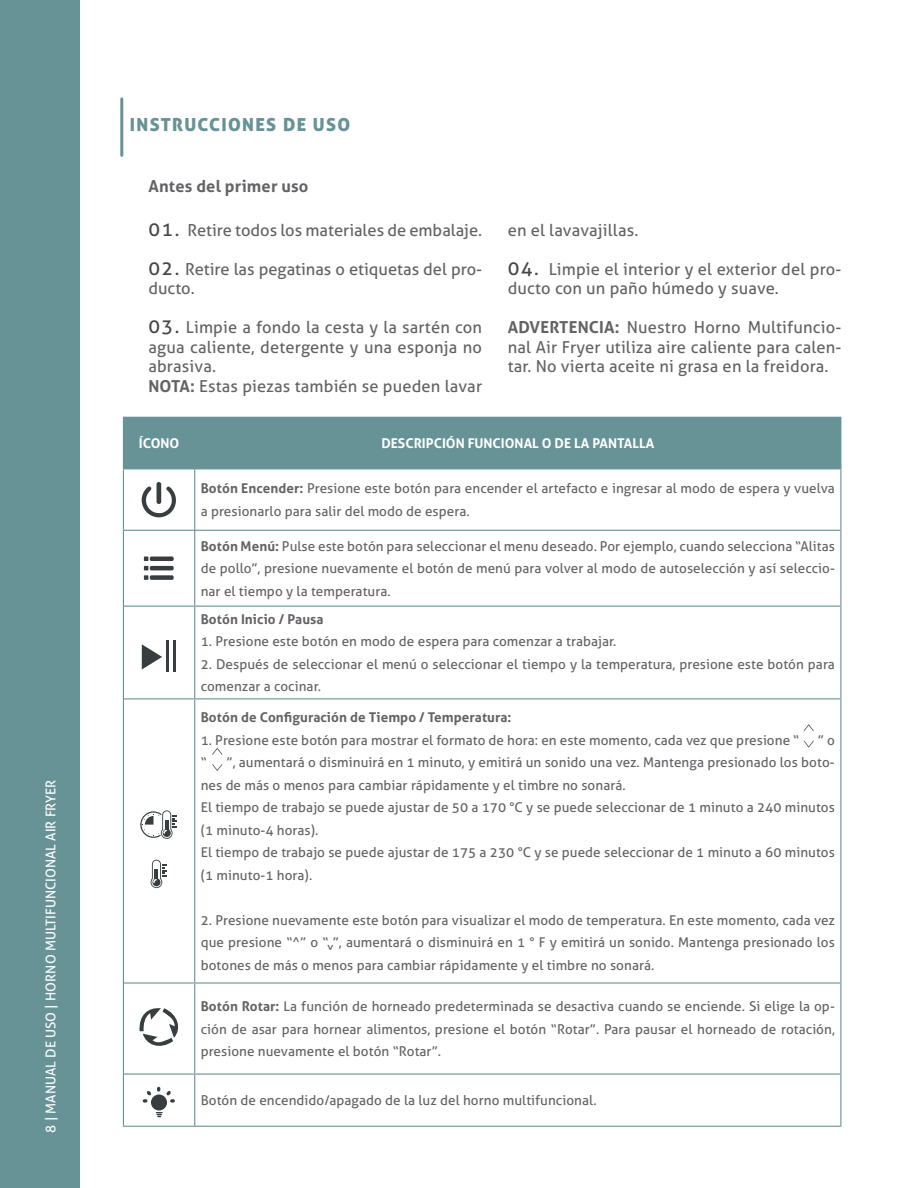
<style>
.page{position:relative;width:918px;height:1188px;background:#fff}
.page>*{position:absolute;margin:0;border:0;box-sizing:border-box;transform-origin:0 0}
.t1{font:18px "Aller Display";letter-spacing:.075em;color:#679296}
.t2{font:16.5px/19.5px "Aller";letter-spacing:.01em;color:#636366}
.t3{font:700 16.5px "Aller";letter-spacing:.01em;color:#636366}
.t4{font:13.5px/22.5px "Aller";letter-spacing:.005em;color:#636366}
.t5{font:700 13.5px "Aller";letter-spacing:.005em;color:#636366}
.t6{font:13.5px "Aller";color:#fff}
.t7{font:700 13.5px "Aller";color:#fff}
.s1{font-size:19.5px;color:#464748}
.s2{font-weight:700}
</style>
<div class="page">
<div style="left:0;top:0;width:79px;height:1188px;background:#679296"></div>
<hr style="left:120px;top:99px;width:3px;height:56px;background:#679296">
<div style="left:124px;top:418px;width:716px;height:50px;background:#679296"></div>
<hr style="left:840px;top:531px;width:1px;height:75px;background:#679296">
<hr style="left:124px;top:606px;width:71px;height:1px;background:#679296">
<hr style="left:840px;top:607px;width:1px;height:91px;background:#679296">
<hr style="left:124px;top:698px;width:71px;height:1px;background:#679296">
<hr style="left:840px;top:699px;width:1px;height:283px;background:#679296">
<hr style="left:124px;top:982px;width:71px;height:2px;background:#679296">
<hr style="left:840px;top:984px;width:1px;height:89px;background:#679296">
<hr style="left:124px;top:1073px;width:71px;height:2px;background:#679296">
<hr style="left:840px;top:1075px;width:1px;height:51px;background:#679296">
<hr style="left:123px;top:1126px;width:72px;height:1px;background:#679296">
<hr style="left:123px;top:417px;width:72px;height:1px;background:#679296">
<hr style="left:123px;top:418px;width:1px;height:50px;background:#679296">
<hr style="left:840px;top:418px;width:1px;height:50px;background:#679296">
<hr style="left:123px;top:531px;width:1px;height:75px;background:#679296">
<hr style="left:123px;top:606px;width:1px;height:93px;background:#679296">
<hr style="left:123px;top:699px;width:1px;height:284px;background:#679296">
<hr style="left:123px;top:983px;width:1px;height:91px;background:#679296">
<hr style="left:123px;top:1074px;width:1px;height:52px;background:#679296">
<hr style="left:195px;top:417px;width:646px;height:1px;background:#679296">
<hr style="left:194px;top:418px;width:1px;height:50px;background:#679296">
<hr style="left:195px;top:606px;width:646px;height:1px;background:#679296">
<hr style="left:195px;top:698px;width:646px;height:1px;background:#679296">
<hr style="left:195px;top:982px;width:646px;height:2px;background:#679296">
<hr style="left:195px;top:1073px;width:646px;height:2px;background:#679296">
<hr style="left:195px;top:1126px;width:646px;height:1px;background:#679296">
<hr style="left:194px;top:531px;width:1px;height:75px;background:#679296">
<hr style="left:194px;top:607px;width:1px;height:91px;background:#679296">
<hr style="left:194px;top:699px;width:1px;height:283px;background:#679296">
<hr style="left:194px;top:984px;width:1px;height:89px;background:#679296">
<hr style="left:194px;top:1075px;width:1px;height:51px;background:#679296">
<hr style="left:123px;top:468px;width:72px;height:1px;background:#679296">
<hr style="left:123px;top:469px;width:1px;height:61px;background:#679296">
<hr style="left:195px;top:468px;width:646px;height:1px;background:#679296">
<hr style="left:194px;top:469px;width:1px;height:61px;background:#679296">
<hr style="left:840px;top:469px;width:1px;height:61px;background:#679296">
<hr style="left:194px;top:530px;width:647px;height:1px;background:#679296">
<hr style="left:123px;top:530px;width:72px;height:1px;background:#679296">
<svg style="left:142px;top:482px;width:34px;height:35px"></svg>
<svg style="left:144px;top:556px;width:30px;height:24px"></svg>
<hr style="left:167px;top:640px;width:2px;height:32px;background:#383e40">
<svg style="left:142px;top:644px;width:20px;height:26px"></svg>
<hr style="left:173px;top:640px;width:3px;height:32px;background:#383e40">
<svg style="left:140px;top:810px;width:37px;height:29px"></svg>
<hr style="left:165px;top:820px;width:4px;height:10px;background:#383e40">
<svg style="left:151px;top:859px;width:16px;height:30px"></svg>
<svg style="left:139px;top:1008px;width:40px;height:38px"></svg>
<div style="left:151px;top:1094px;width:16px;height:17px;background:#383e40;border-radius:50%"></div>
<svg style="left:157px;top:1087px;width:3px;height:5px"></svg>
<svg style="left:166px;top:1091px;width:9px;height:12px"></svg>
<svg style="left:143px;top:1091px;width:8px;height:12px"></svg>
<svg style="left:156px;top:1112px;width:7px;height:5px"></svg>
<svg style="left:804px;top:724px;width:10px;height:7px"></svg>
<svg style="left:804px;top:741px;width:10px;height:7px"></svg>
<svg style="left:212px;top:748px;width:10px;height:7px"></svg>
<svg style="left:212px;top:764px;width:10px;height:7px"></svg>
<p class="t6" style="left:42px;top:1133px;width:355px;rotate:-90deg">8 | MANUAL DE USO | HORNO MULTIFUNCIONAL AIR FRYER</p>
<h1 class="t1" style="left:130px;top:113px;width:222px">INSTRUCCIONES DE USO</h1>
<p class="t3" style="left:148px;top:176px;width:162px">Antes del primer uso</p>
<p class="t2" style="left:148px;top:220px;width:335px"><span class="s1">01.</span> Retire todos los materiales de embalaje.</p>
<p class="t2" style="left:148px;top:259px;width:335px"><span class="s1">02.</span> Retire las pegatinas o etiquetas del pro&shy;ducto.</p>
<p class="t2" style="left:148px;top:317px;width:335px"><span class="s1">03.</span> Limpie a fondo la cesta y la sartén con agua caliente, detergente y una esponja no abrasiva.<br><span class="s2">NOTA:</span> Estas piezas también se pueden lavar</p>
<p class="t2" style="left:508px;top:220px;width:132px">en el lavavajillas.</p>
<p class="t2" style="left:508px;top:259px;width:335px"><span class="s1">04.</span> Limpie el interior y el exterior del pro&shy;ducto con un paño húmedo y suave.</p>
<p class="t2" style="left:508px;top:318px;width:335px;text-align:justify"><span class="s2">ADVERTENCIA:</span> Nuestro Horno Multifuncio&shy;nal Air Fryer utiliza aire caliente para calen&shy;tar. No vierta aceite ni grasa en la freidora.</p>
<p class="t7" style="left:139px;top:435px;width:42px">ÍCONO</p>
<p class="t7" style="left:381px;top:435px;width:274px">DESCRIPCIÓN FUNCIONAL O DE LA PANTALLA</p>
<p class="t4" style="left:201px;top:477px;width:636px"><span class="s2">Botón Encender:</span> Presione este botón para encender el artefacto e ingresar al modo de espera y vuelva a presionarlo para salir del modo de espera.</p>
<p class="t4" style="left:201px;top:535px;width:636px;text-align:justify"><span class="s2">Botón Menú:</span> Pulse este botón para seleccionar el menu deseado. Por ejemplo, cuando selecciona “Alitas de pollo”, presione nuevamente el botón de menú para volver al modo de autoselección y así seleccio&shy;nar el tiempo y la temperatura.</p>
<p class="t5" style="left:201px;top:611px;width:124px">Botón Inicio / Pausa</p>
<p class="t4" style="left:201px;top:630px;width:417px">1. Presione este botón en modo de espera para comenzar a trabajar.</p>
<p class="t4" style="left:201px;top:653px;width:636px">2. Después de seleccionar el menú o seleccionar el tiempo y la temperatura, presione este botón para comenzar a cocinar.</p>
<p class="t5" style="left:201px;top:709px;width:312px">Botón de Configuración de Tiempo / Temperatura:</p>
<p class="t4" style="left:201px;top:729px;width:600px">1. Presione este botón para mostrar el formato de hora: en este momento, cada vez que presione “</p>
<p class="t4" style="left:818px;top:729px;width:19px">” o</p>
<p class="t4" style="left:201px;top:751px;width:8px">“</p>
<p class="t4" style="left:201px;top:751px;width:636px;text-indent:26px">”, aumentará o disminuirá en 1 minuto, y emitirá un sonido una vez. Mantenga presionado los boto&shy;nes de más o menos para cambiar rápidamente y el timbre no sonará.<br>El tiempo de trabajo se puede ajustar de 50 a 170 °C y se puede seleccionar de 1 minuto a 240 minutos (1 minuto-4 horas).<br>El tiempo de trabajo se puede ajustar de 175 a 230 °C y se puede seleccionar de 1 minuto a 60 minutos (1 minuto-1 hora).</p>
<p class="t4" style="left:201px;top:909px;width:636px;text-align:justify">2. Presione nuevamente este botón para visualizar el modo de temperatura. En este momento, cada vez que presione “^” o “ ”, aumentará o disminuirá en 1 ° F y emitirá un sonido. Mantenga presionado los botones de más o menos para cambiar rápidamente y el timbre no sonará.</p>
<p class="t4" style="left:201px;top:995px;width:636px;text-align:justify"><span class="s2">Botón Rotar:</span> La función de horneado predeterminada se desactiva cuando se enciende. Si elige la op&shy;ción de asar para hornear alimentos, presione el botón “Rotar”. Para pausar el horneado de rotación, presione nuevamente el botón “Rotar”.</p>
<p class="t4" style="left:201px;top:1089px;width:397px">Botón de encendido/apagado de la luz del horno multifuncional.</p>
<p class="t4" style="left:334px;top:957px;width:9px;rotate:-180deg">^</p>
</div>
